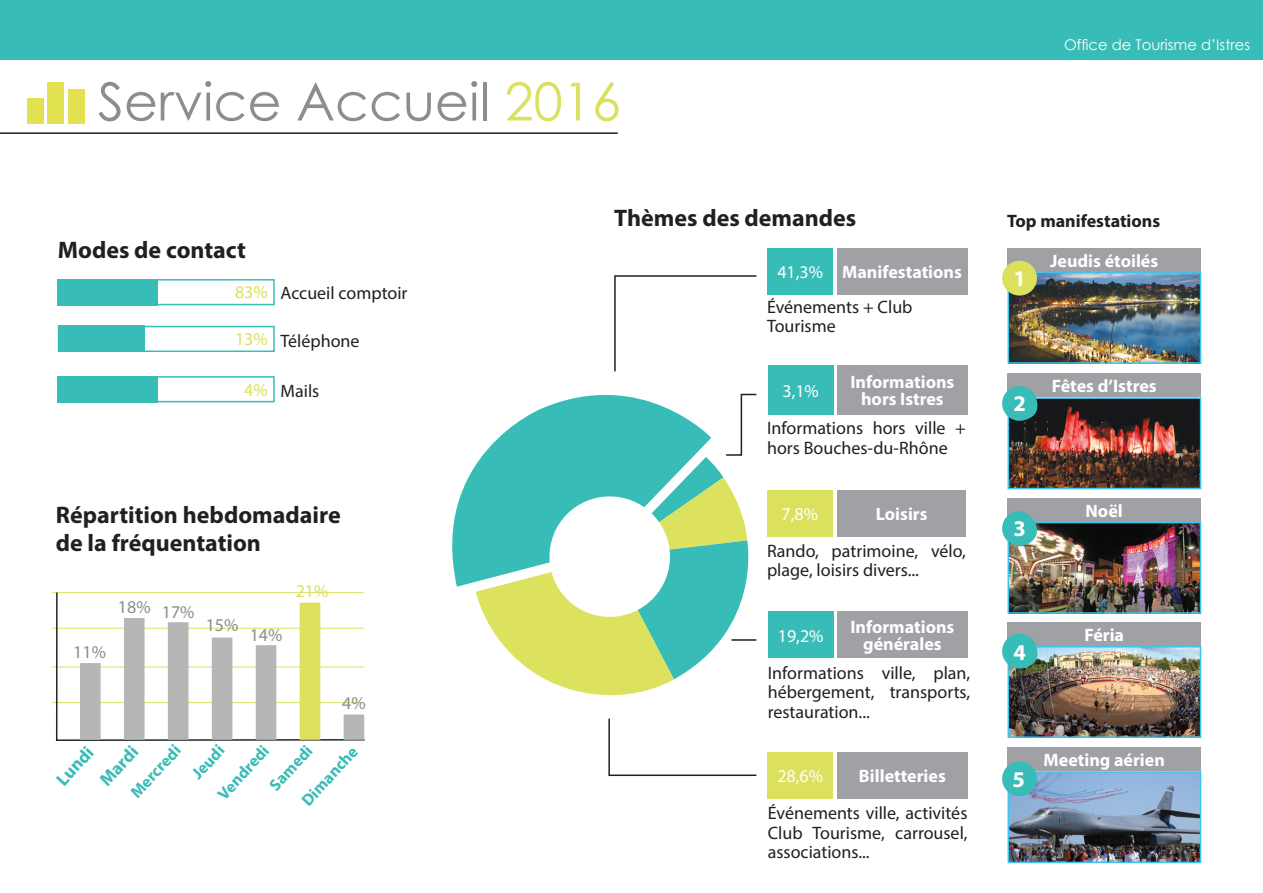
<style>
.page{position:relative;width:1263px;height:893px;background:#fff}
.page>*{position:absolute;margin:0;border:0;box-sizing:border-box;transform-origin:0 0}
.t1{font:52.5px "Century Gothic";color:#8d8d8d}
.t2{font:700 24px/28.8px "Myriad Pro";color:#231f20}
.t3{font:700 22.5px "Myriad Pro";color:#fff}
.t4{font:18px/19.5px "Myriad Pro";color:#231f20}
.t5{font:700 18px/16.5px "Myriad Pro";color:#fff;text-align:center}
.t6{font:18px "Myriad Pro";color:#fff}
.t7{font:18px "Myriad Pro";color:#8d8d8d}
.t8{font:700 18px "Myriad Pro";color:#231f20}
.t9{font:700 18px/32px "Myriad Pro";color:#38bcb7}
.t10{font:18px "Myriad Pro";color:#dbe05d}
.t11{font:700 16.5px "Myriad Pro";color:#38bcb7}
.t12{font:14.7px "Century Gothic";color:#fff}
.s1{color:#dbe05d}
.s2{font-weight:400}
</style>
<div class="page">
<hr style="left:52px;top:702px;width:312px;height:1px;background:#dbe05d">
<hr style="left:52px;top:667px;width:312px;height:1px;background:#dbe05d">
<hr style="left:52px;top:628px;width:312px;height:1px;background:#dbe05d">
<hr style="left:52px;top:592px;width:312px;height:1px;background:#dbe05d">
<svg style="left:55px;top:592px;width:310px;height:149px"></svg>
<div style="left:80px;top:663px;width:21px;height:77px;background:#b5b6b5"></div>
<div style="left:124px;top:618px;width:21px;height:122px;background:#b5b6b5"></div>
<div style="left:168px;top:622px;width:20px;height:118px;background:#b5b6b5"></div>
<div style="left:212px;top:637px;width:20px;height:103px;background:#b5b6b5"></div>
<div style="left:256px;top:645px;width:20px;height:95px;background:#b5b6b5"></div>
<div style="left:300px;top:603px;width:20px;height:137px;background:#dbe05d"></div>
<svg style="left:344px;top:714px;width:20px;height:26px"></svg>
<div style="left:58px;top:279px;width:100px;height:26px;background:#38bcb7"></div>
<div style="left:58px;top:376px;width:100px;height:26px;background:#38bcb7"></div>
<div style="left:58px;top:279px;width:217px;height:26px;border:2px solid #38bcb7"></div>
<div style="left:58px;top:376px;width:217px;height:26px;border:2px solid #38bcb7"></div>
<div style="left:58px;top:326px;width:86px;height:26px;background:#38bcb7"></div>
<div style="left:58px;top:326px;width:217px;height:26px;border:2px solid #38bcb7"></div>
<svg style="left:452px;top:465px;width:24px;height:122px;fill:#38bcb7"></svg>
<div style="left:837px;top:365px;width:130px;height:50px;background:#a0a1a5"></div>
<div style="left:768px;top:365px;width:65px;height:50px;background:#38bcb7"></div>
<div style="left:767px;top:752px;width:66px;height:47px;background:#dbe05d"></div>
<div style="left:767px;top:248px;width:66px;height:47px;background:#38bcb7"></div>
<div style="left:837px;top:248px;width:130px;height:47px;background:#a0a1a5"></div>
<div style="left:767px;top:490px;width:66px;height:47px;background:#dbe05d"></div>
<div style="left:837px;top:490px;width:129px;height:47px;background:#a0a1a5"></div>
<div style="left:768px;top:611px;width:65px;height:47px;background:#38bcb7"></div>
<div style="left:837px;top:611px;width:130px;height:47px;background:#a0a1a5"></div>
<div style="left:837px;top:752px;width:130px;height:47px;background:#a0a1a5"></div>
<img style="left:1010px;top:275px;width:188px;height:86px">
<div style="left:1007px;top:272px;width:194px;height:92px;border:2px solid #3fc4f1"></div>
<img style="left:1010px;top:400px;width:188px;height:86px">
<div style="left:1007px;top:397px;width:194px;height:92px;border:2px solid #3fc4f1"></div>
<img style="left:1010px;top:525px;width:188px;height:86px">
<div style="left:1007px;top:522px;width:194px;height:92px;border:2px solid #3fc4f1"></div>
<img style="left:1010px;top:649px;width:188px;height:86px">
<div style="left:1007px;top:646px;width:194px;height:92px;border:2px solid #3fc4f1"></div>
<img style="left:1010px;top:774px;width:188px;height:86px">
<div style="left:1007px;top:771px;width:194px;height:92px;border:2px solid #3fc4f1"></div>
<div style="left:1007px;top:248px;width:194px;height:24px;background:#a0a1a5"></div>
<div style="left:1007px;top:374px;width:194px;height:23px;background:#a0a1a5"></div>
<div style="left:1007px;top:498px;width:194px;height:24px;background:#a0a1a5"></div>
<div style="left:1007px;top:622px;width:194px;height:24px;background:#a0a1a5"></div>
<div style="left:1007px;top:747px;width:194px;height:24px;background:#a0a1a5"></div>
<svg style="left:1002px;top:260px;width:37px;height:38px"></svg>
<svg style="left:1002px;top:386px;width:39px;height:37px"></svg>
<svg style="left:1002px;top:511px;width:37px;height:37px"></svg>
<svg style="left:1002px;top:633px;width:39px;height:38px"></svg>
<svg style="left:1002px;top:761px;width:37px;height:37px"></svg>
<div style="left:0;top:0;width:1263px;height:60px;background:#38bcb7"></div>
<hr style="left:0;top:132px;width:618px;height:2px;background:#231f20">
<div style="left:27px;top:98px;width:17px;height:25px;background:#e2e14f"></div>
<div style="left:47px;top:82px;width:17px;height:41px;background:#e2e14f"></div>
<div style="left:68px;top:89px;width:16px;height:34px;background:#e2e14f"></div>
<svg style="left:614px;top:275px;width:143px;height:97px"></svg>
<svg style="left:476px;top:393px;width:281px;height:383px"></svg>
<h1 class="t1" style="left:98px;top:65px;width:525px">Service Accueil <span class="s1">2016</span></h1>
<p class="t12" style="left:1064px;top:34px;width:187px">Office de Tourisme d’Istres</p>
<h2 class="t2" style="left:58px;top:234px;width:190px">Modes de contact</h2>
<p class="t10" style="left:235px;top:281px;width:34px">83%</p>
<p class="t4" style="left:281px;top:283px;width:128px">Accueil comptoir</p>
<p class="t4" style="left:235px;top:331px;width:126px"><span class="s1">13%</span> Téléphone</p>
<p class="t10" style="left:244px;top:378px;width:25px">4%</p>
<p class="t4" style="left:281px;top:381px;width:40px">Mails</p>
<h2 class="t2" style="left:56px;top:499px;width:286px">Répartition hebdomadaire de la fréquentation</h2>
<p class="t7" style="left:73px;top:641px;width:34px">11%</p>
<p class="t7" style="left:118px;top:598px;width:78px">18% 17%</p>
<p class="t7" style="left:206px;top:614px;width:34px">15%</p>
<p class="t7" style="left:250px;top:624px;width:34px">14%</p>
<p class="t10" style="left:296px;top:580px;width:34px">21%</p>
<p class="t7" style="left:342px;top:692px;width:25px">4%</p>
<p class="t11" style="left:126px;top:788px;width:67px;rotate:-48deg">Mercredi</p>
<p class="t11" style="left:187px;top:769px;width:41px;rotate:-48deg">Jeudi</p>
<p class="t11" style="left:213px;top:790px;width:69px;rotate:-48deg">Vendredi</p>
<p class="t11" style="left:265px;top:781px;width:57px;rotate:-48deg">Samedi</p>
<p class="t9" style="left:67px;top:749px;width:49px;text-indent:-29px;rotate:-47deg">Lundi<br>Mardi</p>
<p class="t11" style="left:297px;top:796px;width:76px;rotate:-48deg">Dimanche</p>
<h2 class="t2" style="left:614px;top:203px;width:244px">Thèmes des demandes</h2>
<p class="t8" style="left:1007px;top:209px;width:155px">Top manifestations</p>
<p class="t5" style="left:1050px;top:252px;width:110px">Jeudis étoilés</p>
<p class="t5" style="left:777px;top:263px;width:186px"><span class="s2">41,3%</span> Manifestations</p>
<p class="t3" style="left:1013px;top:264px;width:14px">1</p>
<p class="t4" style="left:767px;top:297px;width:147px">Événements + Club<br>Tourisme</p>
<p class="t6" style="left:782px;top:379px;width:38px">3,1%</p>
<p class="t5" style="left:850px;top:373px;width:106px">Informations hors Istres</p>
<p class="t4" style="left:767px;top:418px;width:200px">Informations hors ville + hors Bouches-du-Rhône</p>
<p class="t6" style="left:782px;top:503px;width:38px">7,8%</p>
<p class="t5" style="left:876px;top:505px;width:53px">Loisirs</p>
<p class="t4" style="left:767px;top:541px;width:200px">Rando, patrimoine, vélo, plage, loisirs divers...</p>
<p class="t6" style="left:778px;top:625px;width:47px">19,2%</p>
<p class="t5" style="left:850px;top:619px;width:106px">Informations générales</p>
<p class="t4" style="left:768px;top:662px;width:204px;text-align:justify">Informations ville, plan, hébergement, transports, restauration...</p>
<p class="t5" style="left:859px;top:767px;width:88px">Billetteries</p>
<p class="t6" style="left:777px;top:765px;width:47px">28,6%</p>
<p class="t4" style="left:768px;top:803px;width:201px;text-align:justify">Événements ville, activités Club Tourisme, carrousel, associations...</p>
<p class="t3" style="left:1013px;top:388px;width:14px">2</p>
<p class="t5" style="left:1052px;top:377px;width:106px">Fêtes d’Istres</p>
<p class="t3" style="left:1013px;top:514px;width:14px">3</p>
<p class="t3" style="left:1013px;top:637px;width:14px">4</p>
<p class="t5" style="left:1085px;top:502px;width:39px">Noël</p>
<p class="t5" style="left:1084px;top:626px;width:41px">Féria</p>
<p class="t3" style="left:1012px;top:765px;width:14px">5</p>
<p class="t5" style="left:1043px;top:751px;width:123px">Meeting aérien</p>
</div>
